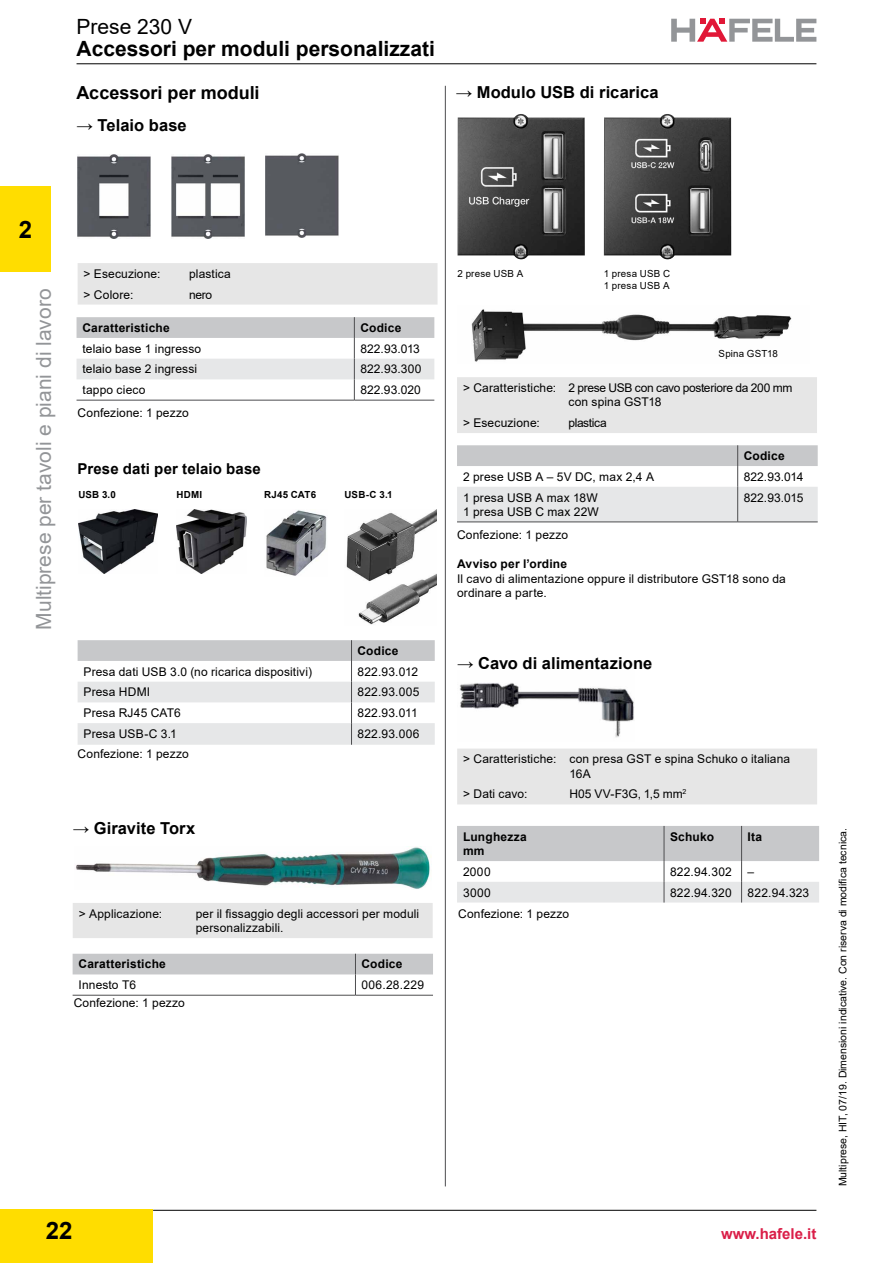
<style>
.page{position:relative;width:893px;height:1263px;background:#fff}
.page>*{position:absolute;margin:0;border:0;box-sizing:border-box;transform-origin:0 0}
.t1{font:700 24px "Arial";color:#000}
.t2{font:21px "Arial";color:#939598}
.t3{font:700 21px "Arial";color:#000}
.t4{font:21px "Arial";color:#000}
.t5{font:700 18px "Arial";color:#000}
.t6{font:700 16.5px "Arial";letter-spacing:.005em;color:#000}
.t7{font:700 15px "Arial";letter-spacing:.01em;color:#000}
.t8{font:700 15px "Arial";color:#da1e48}
.t9{font:12px/14.4px "Arial";letter-spacing:.01em;color:#000}
.t10{font:700 12px/14.4px "Arial";letter-spacing:.02em;color:#000}
.t11{font:12px/14.4px "Arial";letter-spacing:-.015em;color:#000}
.t12{font:12px "Arial";letter-spacing:-.03em;color:#000}
.t13{font:10.5px "Arial";color:#000}
.t14{font:9.75px/11.7px "Arial";letter-spacing:.02em;color:#000}
.t15{font:700 9.75px "Arial";letter-spacing:.02em;color:#000}
</style>
<div class="page">
<hr style="left:77px;top:63px;width:739px;height:1px;background:#000">
<hr style="left:153px;top:1210px;width:663px;height:1px;background:#000">
<svg style="left:671px;top:19px;width:145px;height:23px"></svg>
<div style="left:0;top:187px;width:51px;height:85px;background:#fd0"></div>
<div style="left:0;top:1210px;width:153px;height:53px;background:#fd0"></div>
<hr style="left:445px;top:86px;width:1px;height:1100px;background:#4d4d4f">
<svg style="left:77px;top:317px;width:357px;height:83px"></svg>
<hr style="left:77px;top:400px;width:277px;height:1px;background:#4d4d4f">
<hr style="left:354px;top:400px;width:80px;height:1px;background:#4d4d4f">
<div style="left:78px;top:263px;width:360px;height:42px;background:#e6e6e6"></div>
<img style="left:265px;top:154px;width:74px;height:83px">
<img style="left:171px;top:155px;width:73px;height:83px">
<img style="left:78px;top:155px;width:73px;height:83px">
<svg style="left:78px;top:640px;width:357px;height:105px"></svg>
<img style="left:78px;top:510px;width:80px;height:63px">
<img style="left:266px;top:510px;width:61px;height:66px">
<img style="left:177px;top:510px;width:70px;height:63px">
<svg style="left:457px;top:826px;width:362px;height:76px"></svg>
<hr style="left:664px;top:826px;width:1px;height:35px;background:#4d4d4f">
<hr style="left:741px;top:826px;width:1px;height:35px;background:#4d4d4f">
<img style="left:460px;top:683px;width:174px;height:55px">
<div style="left:457px;top:748px;width:360px;height:56px;background:#e6e6e6"></div>
<svg style="left:73px;top:954px;width:360px;height:41px"></svg>
<hr style="left:73px;top:995px;width:282px;height:1px;background:#4d4d4f">
<hr style="left:355px;top:995px;width:78px;height:1px;background:#4d4d4f">
<div style="left:73px;top:903px;width:360px;height:35px;background:#e6e6e6"></div>
<img style="left:76px;top:846px;width:355px;height:43px">
<svg style="left:457px;top:445px;width:361px;height:77px"></svg>
<hr style="left:737px;top:487px;width:1px;height:35px;background:#4d4d4f">
<hr style="left:457px;top:522px;width:281px;height:1px;background:#4d4d4f">
<hr style="left:738px;top:522px;width:80px;height:1px;background:#4d4d4f">
<div style="left:457px;top:377px;width:360px;height:56px;background:#e6e6e6"></div>
<img style="left:471px;top:309px;width:321px;height:53px">
<img style="left:604px;top:114px;width:127px;height:145px">
<img style="left:458px;top:114px;width:127px;height:145px">
<img style="left:346px;top:510px;width:90px;height:115px">
<h2 class="t4" style="left:77px;top:12px;width:117px">Prese 230 V</h2>
<h2 class="t3" style="left:77px;top:34px;width:360px">Accessori per moduli personalizzati</h2>
<h3 class="t5" style="left:77px;top:80px;width:185px">Accessori per moduli</h3>
<h3 class="t6" style="left:77px;top:114px;width:112px">→ Telaio base</h3>
<h3 class="t6" style="left:456px;top:80px;width:205px">→ Modulo USB di ricarica</h3>
<h1 class="t1" style="left:19px;top:213px;width:15px">2</h1>
<h2 class="t2" style="left:29px;top:630px;width:342px;rotate:-90deg">Multiprese per tavoli e piani di lavoro</h2>
<p class="t9" style="left:84px;top:266px;width:78px">&gt; Esecuzione:</p>
<p class="t9" style="left:189px;top:266px;width:43px">plastica</p>
<p class="t9" style="left:84px;top:287px;width:51px">&gt; Colore:</p>
<p class="t9" style="left:189px;top:287px;width:25px">nero</p>
<p class="t10" style="left:83px;top:321px;width:89px">Caratteristiche</p>
<p class="t10" style="left:360px;top:321px;width:43px">Codice</p>
<p class="t9" style="left:83px;top:341px;width:120px">telaio base 1 ingresso</p>
<p class="t9" style="left:360px;top:341px;width:61px">822.93.013</p>
<p class="t9" style="left:83px;top:362px;width:116px">telaio base 2 ingressi</p>
<p class="t9" style="left:360px;top:362px;width:62px">822.93.300</p>
<p class="t9" style="left:83px;top:383px;width:64px">tappo cieco</p>
<p class="t9" style="left:360px;top:383px;width:62px">822.93.020</p>
<p class="t9" style="left:78px;top:406px;width:113px">Confezione: 1 pezzo</p>
<p class="t7" style="left:78px;top:458px;width:185px">Prese dati per telaio base</p>
<p class="t15" style="left:78px;top:488px;width:39px">USB 3.0</p>
<p class="t15" style="left:177px;top:488px;width:27px">HDMI</p>
<p class="t15" style="left:264px;top:488px;width:53px">RJ45 CAT6</p>
<p class="t15" style="left:344px;top:488px;width:50px">USB-C 3.1</p>
<p class="t10" style="left:357px;top:644px;width:43px">Codice</p>
<p class="t9" style="left:84px;top:664px;width:230px">Presa dati USB 3.0 (no ricarica dispositivi)</p>
<p class="t9" style="left:357px;top:664px;width:62px">822.93.012</p>
<p class="t9" style="left:84px;top:685px;width:68px">Presa HDMI</p>
<p class="t9" style="left:357px;top:685px;width:63px">822.93.005</p>
<p class="t9" style="left:84px;top:706px;width:99px">Presa RJ45 CAT6</p>
<p class="t9" style="left:357px;top:706px;width:62px">822.93.011</p>
<p class="t9" style="left:84px;top:726px;width:95px">Presa USB-C 3.1</p>
<p class="t9" style="left:357px;top:726px;width:64px">822.93.006</p>
<p class="t9" style="left:78px;top:746px;width:113px">Confezione: 1 pezzo</p>
<h3 class="t6" style="left:73px;top:817px;width:124px">→ Giravite Torx</h3>
<p class="t9" style="left:79px;top:906px;width:85px">&gt; Applicazione:</p>
<p class="t9" style="left:196px;top:906px;width:225px">per il fissaggio degli accessori per moduli personalizzabili.</p>
<p class="t10" style="left:79px;top:957px;width:89px">Caratteristiche</p>
<p class="t10" style="left:361px;top:957px;width:43px">Codice</p>
<p class="t9" style="left:79px;top:978px;width:59px">Innesto T6</p>
<p class="t9" style="left:361px;top:978px;width:64px">006.28.229</p>
<p class="t9" style="left:74px;top:996px;width:113px">Confezione: 1 pezzo</p>
<h1 class="t1" style="left:46px;top:1214px;width:28px">22</h1>
<p class="t14" style="left:458px;top:268px;width:67px">2 prese USB A</p>
<p class="t14" style="left:604px;top:268px;width:68px">1 presa USB C<br>1 presa USB A</p>
<p class="t14" style="left:719px;top:348px;width:61px">Spina GST18</p>
<p class="t11" style="left:568px;top:380px;width:226px;text-indent:-105px">&gt; Caratteristiche: 2 prese USB con cavo posteriore da 200 mm con spina GST18</p>
<p class="t9" style="left:463px;top:416px;width:78px">&gt; Esecuzione:</p>
<p class="t12" style="left:568px;top:415px;width:40px">plastica</p>
<p class="t10" style="left:744px;top:449px;width:43px">Codice</p>
<p class="t9" style="left:463px;top:469px;width:192px">2 prese USB A – 5V DC, max 2,4 A</p>
<p class="t9" style="left:744px;top:469px;width:61px">822.93.014</p>
<p class="t9" style="left:463px;top:490px;width:137px">1 presa USB A max 18W<br>1 presa USB C max 22W</p>
<p class="t9" style="left:744px;top:490px;width:61px">822.93.015</p>
<p class="t9" style="left:457px;top:528px;width:113px">Confezione: 1 pezzo</p>
<p class="t10" style="left:457px;top:557px;width:112px">Avviso per l’ordine</p>
<p class="t9" style="left:457px;top:571px;width:330px">Il cavo di alimentazione oppure il distributore GST18 sono da ordinare a parte.</p>
<h3 class="t6" style="left:457px;top:652px;width:197px">→ Cavo di alimentazione</h3>
<p class="t9" style="left:569px;top:752px;width:222px;text-indent:-106px">&gt; Caratteristiche: con presa GST e spina Schuko o italiana<br>16A</p>
<p class="t9" style="left:463px;top:787px;width:66px">&gt; Dati cavo:</p>
<p class="t9" style="left:569px;top:787px;width:119px">H05 VV-F3G, 1,5 mm<sup>2</sup></p>
<p class="t10" style="left:463px;top:829px;width:65px">Lunghezza mm</p>
<p class="t10" style="left:670px;top:829px;width:46px">Schuko</p>
<p class="t10" style="left:748px;top:829px;width:16px">Ita</p>
<p class="t9" style="left:463px;top:864px;width:29px">2000</p>
<p class="t9" style="left:670px;top:864px;width:63px">822.94.302</p>
<p class="t9" style="left:748px;top:864px;width:8px">–</p>
<p class="t9" style="left:463px;top:885px;width:29px">3000</p>
<p class="t9" style="left:670px;top:885px;width:63px">822.94.320</p>
<p class="t9" style="left:748px;top:885px;width:63px">822.94.323</p>
<p class="t9" style="left:458px;top:907px;width:113px">Confezione: 1 pezzo</p>
<p class="t8" style="left:721px;top:1223px;width:97px">www.hafele.it</p>
<p class="t13" style="left:835px;top:1186px;width:360px;rotate:-90deg">Multiprese, HIT, 07/19. Dimensioni indicative. Con riserva di modifica tecnica.</p>
</div>
